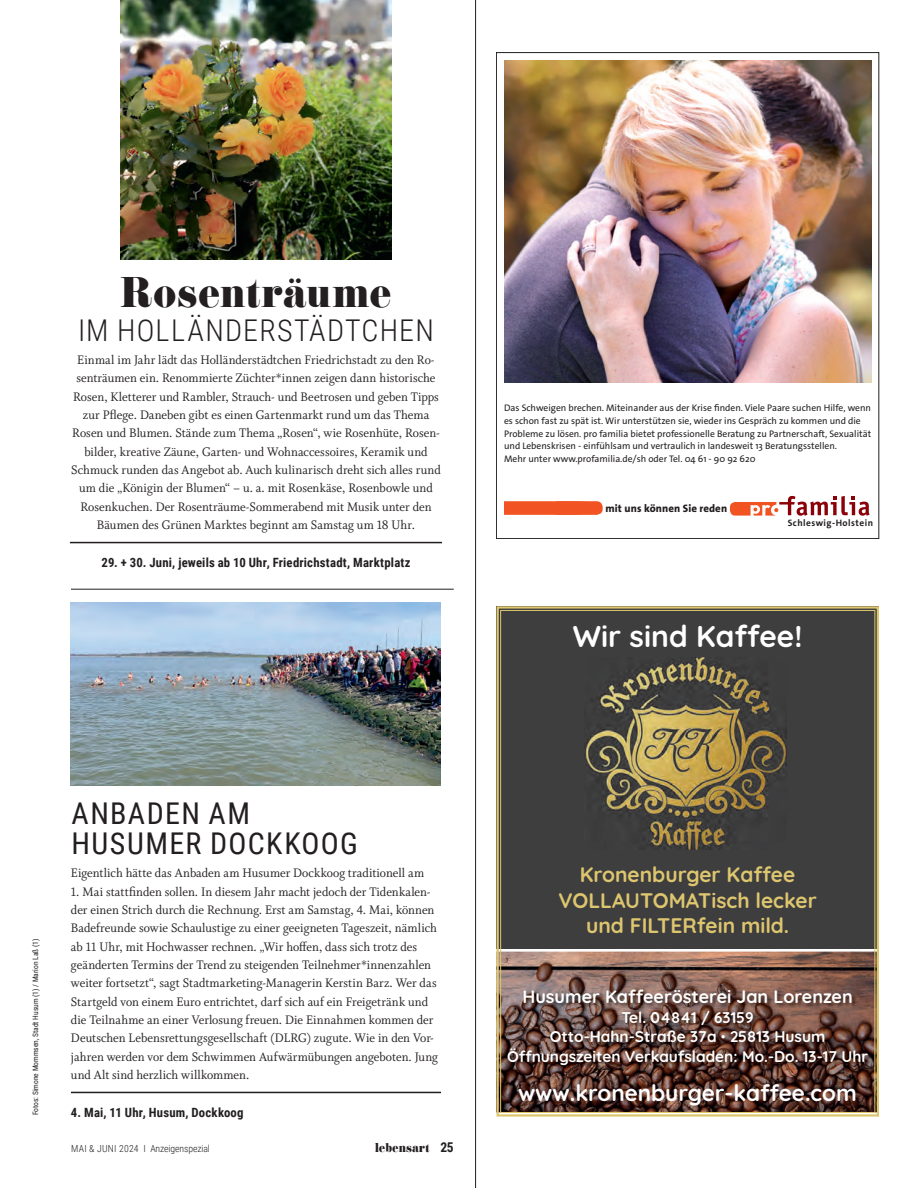
<style>
.page{position:relative;width:899px;height:1188px;background:#fff}
.page>*{position:absolute;margin:0;border:0;box-sizing:border-box;transform-origin:0 0}
.t1{font:45px "Didoni URWD";letter-spacing:-.005em;color:#231f20}
.t2{font:30px/30px "Roboto Condensed";letter-spacing:.045em;color:#231f20}
.t3{font:300 30px "Roboto Condensed";letter-spacing:.04em;color:#231f20}
.t4{font:700 30px "Quicksand";color:#fff}
.t5{font:700 22.5px "Quicksand";color:#fff}
.t6{font:700 21px/25.2px "Quicksand";color:#dec66f;text-align:center}
.t7{font:700 18px "Quicksand";color:#fff}
.t8{font:700 15.45px/19.5px "Quicksand";color:#fff;text-align:center}
.t9{font:13.8px/18.3px "Whitman Roman LF";letter-spacing:.005em;color:#231f20;text-align:center;scale:.95 1}
.t10{font:13.5px "Didoni URWD";letter-spacing:-.005em;color:#231f20;scale:.96 1}
.t11{font:700 12.75px "Roboto Condensed";letter-spacing:.015em;color:#231f20}
.t12{font:800 10.8px "The Sans Os F";letter-spacing:.01em;color:#231f20}
.t13{font:9.75px "The Sans Os F";color:#231f20}
.t14{font:300 9.75px "Roboto Condensed";letter-spacing:-.01em;color:#231f20}
.t15{font:9.6px/12.8px "The Sans Os F";color:#231f20}
.t16{font:700 9.3px "The Sans Os F";letter-spacing:.05em;color:#231f20}
.t17{font:7.5px "Roboto Condensed";color:#231f20}
.s1{font-family:"Roboto Condensed";font-weight:700}
.s2{font-family:"Fira Sans";font-weight:400}
</style>
<div class="page">
<hr style="left:475px;top:0;width:1px;height:1188px;background:#231f20">
<img style="left:71px;top:602px;width:370px;height:184px">
<hr style="left:71px;top:589px;width:383px;height:1px;background:#231f20">
<hr style="left:70px;top:542px;width:372px;height:1px;background:#231f20">
<img style="left:121px;top:0;width:270px;height:259px">
<hr style="left:71px;top:1092px;width:370px;height:1px;background:#231f20">
<img style="left:496px;top:606px;width:383px;height:511px">
<svg style="left:504px;top:501px;width:99px;height:14px"></svg>
<svg style="left:730px;top:496px;width:139px;height:20px"></svg>
<img style="left:504px;top:60px;width:367px;height:323px">
<h1 class="t1" style="left:120px;top:265px;width:273px">Rosenträume</h1>
<h2 class="t3" style="left:78px;top:309px;width:357px">IM HOLLÄNDERSTÄDTCHEN</h2>
<p class="t9" style="left:71px;top:351px;width:390px">Einmal im Jahr lädt das Holländerstädtchen Friedrichstadt zu den Ro&shy;senträumen ein. Renommierte Züchter*innen zeigen dann historische Rosen, Kletterer und Rambler, Strauch- und Beetrosen und geben Tipps zur Pflege. Daneben gibt es einen Gartenmarkt rund um das Thema Rosen und Blumen. Stände zum Thema „Rosen“, wie Rosenhüte, Rosen&shy;bilder, kreative Zäune, Garten- und Wohnaccessoires, Keramik und Schmuck runden das Angebot ab. Auch kulinarisch dreht sich alles rund um die „Königin der Blumen“ – u. a. mit Rosenkäse, Rosenbowle und Rosenkuchen. Der Rosenträume-Sommerabend mit Musik unter den Bäumen des Grünen Marktes beginnt am Samstag um 18 Uhr.</p>
<p class="t11" style="left:101px;top:553px;width:310px">29. + 30. Juni, jeweils ab 10 Uhr, Friedrichstadt, Marktplatz</p>
<p class="t15" style="left:504px;top:401px;width:369px">Das Schweigen brechen. Miteinander aus der Krise finden. Viele Paare suchen Hilfe, wenn es schon fast zu spät ist. Wir unterstützen sie, wieder ins Gespräch zu kommen und die Probleme zu lösen. pro familia bietet professionelle Beratung zu Partnerschaft, Sexualität und Lebenskrisen - einfühlsam und vertraulich in landesweit 13 Beratungsstellen.<br>Mehr unter www.profamilia.de/sh oder Tel. 04 61 - 90 92 620</p>
<p class="t13" style="left:503px;top:432px;width:379px">Das Schweigen brechen. Miteinander aus der Krise finden. Viele Paare suchen Hilfe, wenn</p>
<p class="t12" style="left:605px;top:502px;width:123px">mit uns können Sie reden</p>
<p class="t16" style="left:788px;top:517px;width:87px">Schleswig-Holstein</p>
<h2 class="t4" style="left:573px;top:611px;width:231px">Wir sind Kaffee!</h2>
<p class="t17" style="left:30px;top:1115px;width:178px;rotate:-90deg">Fotos: Simone Mommsen, Stadt Husum (1) / Marion Laß (1)</p>
<h2 class="t2" style="left:71px;top:797px;width:288px">ANBADEN AM<br>HUSUMER DOCKKOOG</h2>
<p class="t9" style="left:71px;top:864px;width:373px">Eigentlich hätte das Anbaden am Husumer Dockkoog traditionell am</p>
<p class="t9" style="left:71px;top:882px;width:388px;text-align:left">1. Mai stattfinden sollen. In diesem Jahr macht jedoch der Tidenkalen&shy;der einen Strich durch die Rechnung. Erst am Samstag, 4. Mai, können Badefreunde sowie Schaulustige zu einer geeigneten Tageszeit, nämlich ab 11 Uhr, mit Hochwasser rechnen. „Wir hoffen, dass sich trotz des geänderten Termins der Trend zu steigenden Teilnehmer*innenzahlen weiter fortsetzt“, sagt Stadtmarketing-Managerin Kerstin Barz. Wer das Startgeld von einem Euro entrichtet, darf sich auf ein Freigetränk und die Teilnahme an einer Verlosung freuen. Die Einnahmen kommen der Deutschen Lebensrettungsgesellschaft (DLRG) zugute. Wie in den Vor&shy;jahren werden vor dem Schwimmen Aufwärmübungen angeboten. Jung und Alt sind herzlich willkommen.</p>
<p class="t11" style="left:71px;top:1103px;width:174px">4. Mai, 11 Uhr, Husum, Dockkoog</p>
<p class="t14" style="left:71px;top:1142px;width:140px">MAI &amp; JUNI 2024 I Anzeigenspezial</p>
<p class="t10" style="left:375px;top:1140px;width:84px">lebensart <span class="s1">25</span></p>
<h3 class="t6" style="left:558px;top:861px;width:260px">Kronenburger Kaffee<br>VOLLAUTOMATisch lecker und FILTERfein mild.</h3>
<h3 class="t7" style="left:522px;top:982px;width:332px">Husumer Kaffeerösterei Jan Lorenzen</h3>
<p class="t8" style="left:507px;top:1006px;width:363px">Tel. 04841 / 63159<br>Otto-Hahn-Straße 37a <span class="s2">•</span> 25813 Husum<br>Öffnungszeiten Verkaufsladen: Mo.-Do. 13-17 Uhr</p>
<h3 class="t5" style="left:518px;top:1074px;width:340px">www.kronenburger-kaffee.com</h3>
</div>
